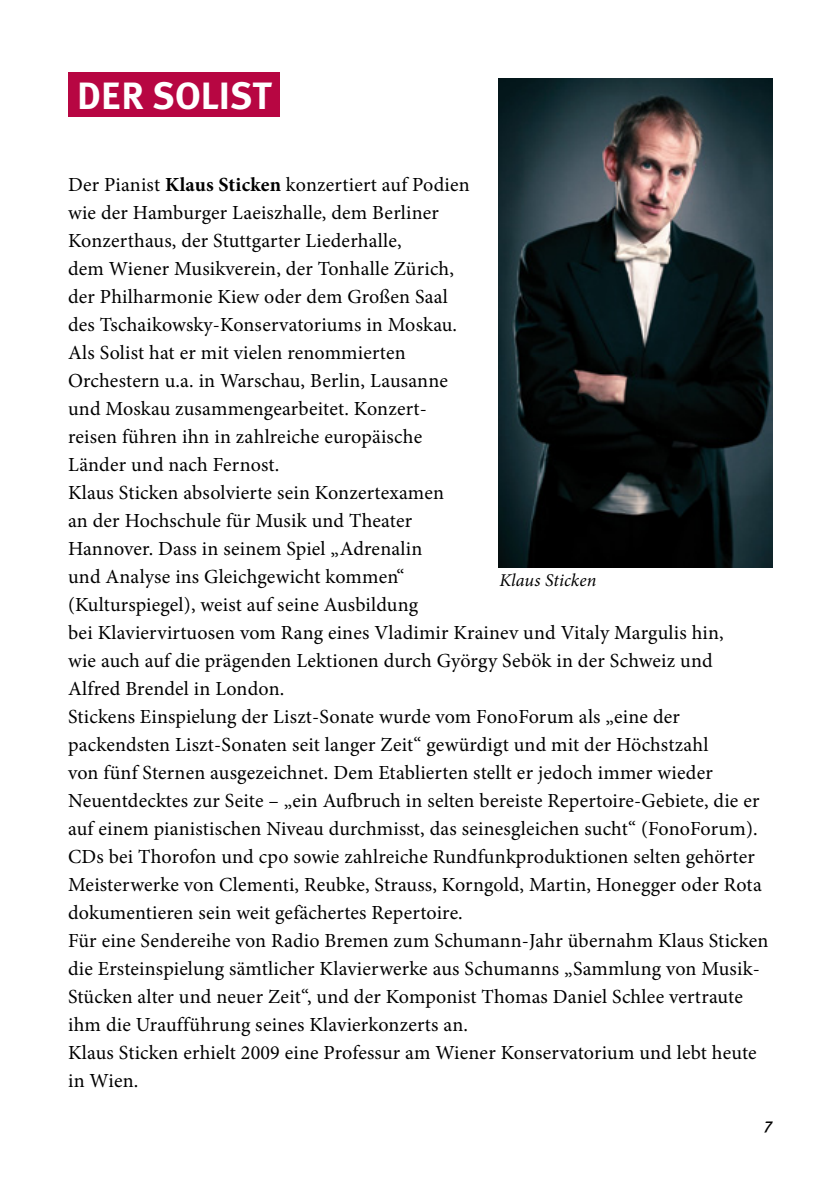
<style>
.page{position:relative;width:840px;height:1191px;background:#fff}
.page>*{position:absolute;margin:0;border:0;box-sizing:border-box;transform-origin:0 0}
.t1{font:700 38px "Meta Plus";color:#fff}
.t2{font:20px/28px "Minion Pro";letter-spacing:.01em;color:#000}
.t3{font:italic 18px "Minion Pro";letter-spacing:.005em;color:#000}
.t4{font:italic 16px "Meta Medium LF";color:#000}
.s1{font-weight:700}
</style>
<div class="page">
<div style="left:68px;top:73px;width:212px;height:44px;background:#b70642"></div>
<img style="left:498px;top:79px;width:274px;height:489px">
<h1 class="t1" style="left:77px;top:74px;width:197px">DER SOLIST</h1>
<p class="t2" style="left:68px;top:171px;width:701px">Der Pianist <span class="s1">Klaus Sticken</span> konzertiert auf Podien<br>wie der Hamburger Laeiszhalle, dem Berliner<br>Konzerthaus, der Stuttgarter Liederhalle,<br>dem Wiener Musikverein, der Tonhalle Zürich,<br>der Philharmonie Kiew oder dem Großen Saal<br>des Tschaikowsky-Konservatoriums in Moskau.<br>Als Solist hat er mit vielen renommierten<br>Orchestern u.a. in Warschau, Berlin, Lausanne<br>und Moskau zusammengearbeitet. Konzert -<br>reisen führen ihn in zahlreiche europäische<br>Länder und nach Fernost.<br>Klaus Sticken absolvierte sein Konzertexamen<br>an der Hochschule für Musik und Theater<br>Hannover. Dass in seinem Spiel „Adrenalin<br>und Analyse ins Gleichgewicht kommen“<br>(Kulturspiegel), weist auf seine Ausbildung<br>bei Klaviervirtuosen vom Rang eines Vladimir Krainev und Vitaly Margulis hin,<br>wie auch auf die prägenden Lektionen durch György Sebök in der Schweiz und Alfred Brendel in London.<br>Stickens Einspielung der Liszt-Sonate wurde vom FonoForum als „eine der packendsten Liszt-Sonaten seit langer Zeit“ gewürdigt und mit der Höchstzahl<br>von fünf Sternen ausgezeichnet. Dem Etablierten stellt er jedoch immer wieder Neuentdecktes zur Seite – „ein Aufbruch in selten bereiste Repertoire-Gebiete, die er auf einem pianistischen Niveau durchmisst, das seines gleichen sucht“ (FonoForum). cDs bei Thorofon und cpo sowie zahlreiche Rundfunk produktionen selten gehörter Meisterwerke von clementi, Reubke, Strauss, Korngold, Martin, Honegger oder Rota dokumentieren sein weit gefächertes Repertoire.<br>Für eine Sendereihe von Radio Bremen zum Schumann-Jahr übernahm Klaus Sticken die Ersteinspielung sämtlicher Klavierwerke aus Schumanns „Sammlung von Musik-Stücken alter und neuer Zeit“, und der Komponist Thomas Daniel Schlee vertraute ihm die uraufführung seines Klavierkonzerts an.<br>Klaus Sticken erhielt 2009 eine Professur am Wiener Konservatorium und lebt heute in Wien.</p>
<p class="t3" style="left:499px;top:568px;width:98px">Klaus Sticken</p>
<p class="t4" style="left:762px;top:1117px;width:14px">7</p>
</div>
